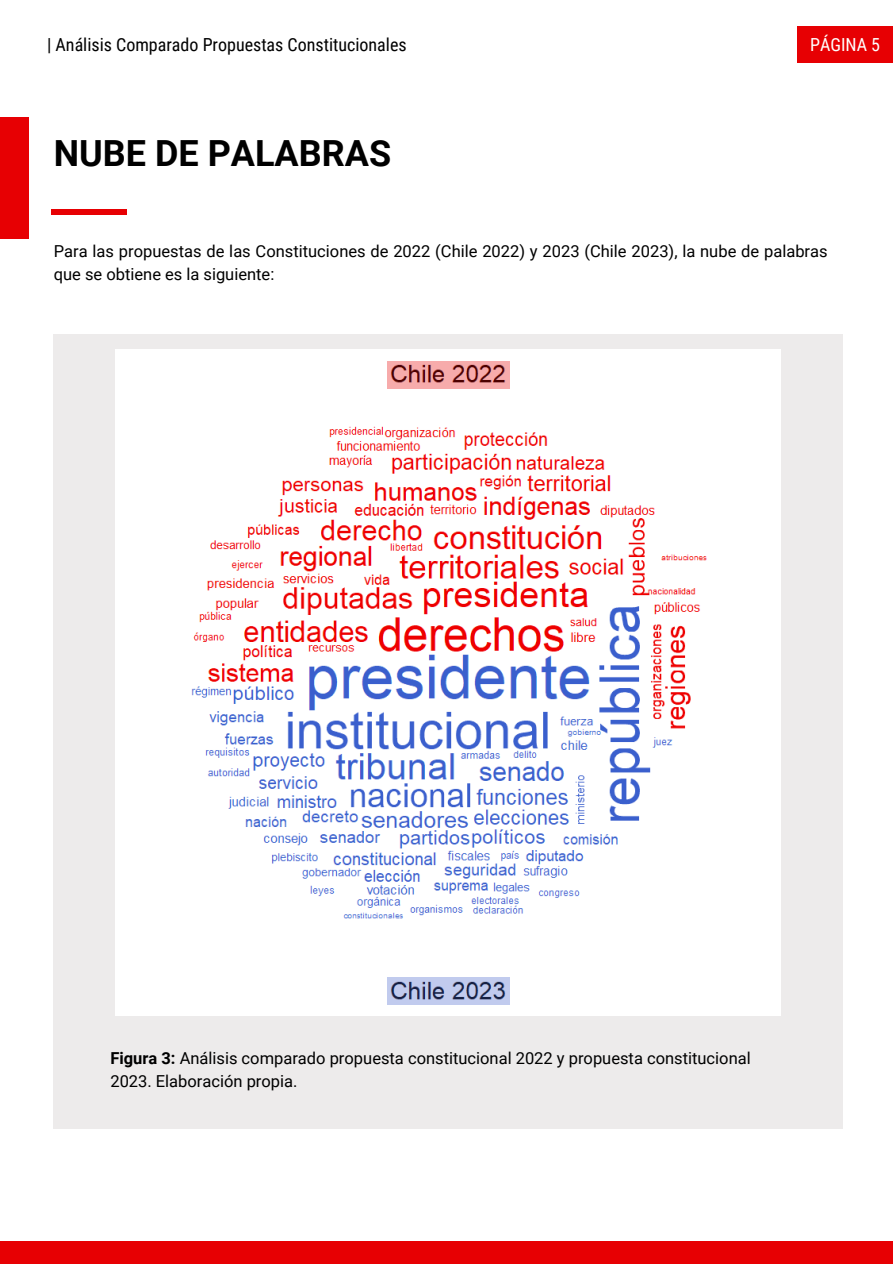
<style>
.page{position:relative;width:893px;height:1264px;background:#fff}
.page>*{position:absolute;margin:0;border:0;box-sizing:border-box;transform-origin:0 0}
.t1{font:700 36px "Roboto";color:#000}
.t2{font:18px "Roboto Condensed";color:#000}
.t3{font:18px "Roboto Condensed";color:#fff}
.t4{font:16.5px/22.5px "Roboto";color:#000}
.s1{font-weight:700}
</style>
<div class="page">
<div style="left:796px;top:27px;width:96px;height:36px;background:#e70003"></div>
<div style="left:52px;top:209px;width:75px;height:6px;background:#e70003"></div>
<div style="left:0;top:1241px;width:892px;height:22px;background:#e70003"></div>
<div style="left:0;top:118px;width:28px;height:121px;background:#e70003"></div>
<div style="left:53px;top:334px;width:789px;height:794px;background:#edebeb"></div>
<img style="left:115px;top:350px;width:665px;height:665px">
<svg style="left:387px;top:361px;width:122px;height:28px;background:#d68a8a"></svg>
<svg style="left:387px;top:977px;width:122px;height:27px;background:#9fa9cc"></svg>
<p class="t2" style="left:47px;top:34px;width:361px">| Análisis Comparado Propuestas Constitucionales</p>
<h1 class="t1" style="left:54px;top:133px;width:339px">NUBE DE PALABRAS</h1>
<p class="t3" style="left:810px;top:34px;width:71px">PÁGINA 5</p>
<p class="t4" style="left:54px;top:240px;width:775px">Para las propuestas de las Constituciones de 2022 (Chile 2022) y 2023 (Chile 2023), la nube de palabras que se obtiene es la siguiente:</p>
<p class="t4" style="left:110px;top:1047px;width:641px"><span class="s1">Figura 3:</span> Análisis comparado propuesta constitucional 2022 y propuesta constitucional<br>2023. Elaboración propia.</p>
</div>
